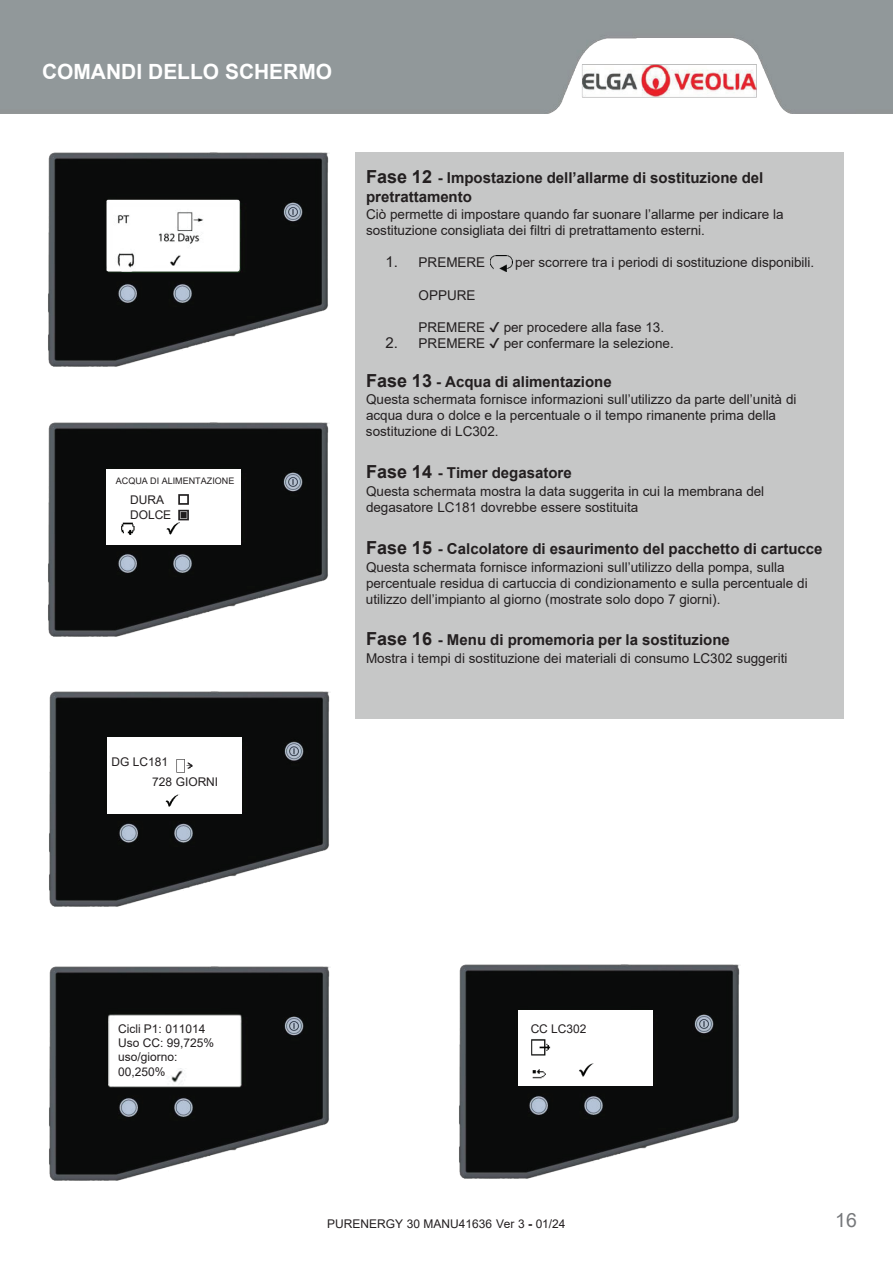
<style>
.page{position:relative;width:893px;height:1263px;background:#fff}
.page>*{position:absolute;margin:0;border:0;box-sizing:border-box;transform-origin:0 0}
.t1{font:700 21px "Arial";color:#fff}
.t2{font:19.5px "Arial";color:#76787b}
.t3{font:700 15px/19.4px "Arial";color:#231f20}
.t4{font:13.5px/16.2px "Arial";color:#231f20}
.t5{font:12px/14.4px "Arial";color:#231f20}
.t6{font:9px "Arial";color:#231f20}
.s1{font-size:18px}
.s2{font-size:15px}
</style>
<div class="page">
<img style="left:0;top:0;width:893px;height:114px">
<img style="left:49px;top:691px;width:281px;height:215px">
<img style="left:48px;top:422px;width:281px;height:214px">
<div style="left:356px;top:152px;width:488px;height:566px;background:#c6c7c7"></div>
<img style="left:48px;top:152px;width:281px;height:215px">
<img style="left:49px;top:966px;width:281px;height:214px">
<img style="left:105px;top:200px;width:135px;height:72px">
<img style="left:108px;top:1013px;width:135px;height:75px">
<div style="left:112px;top:1021px;width:125px;height:46px;background:#fff"></div>
<img style="left:490px;top:255px;width:22px;height:17px">
<img style="left:106px;top:469px;width:135px;height:76px">
<img style="left:107px;top:738px;width:134px;height:75px">
<img style="left:459px;top:964px;width:281px;height:214px">
<img style="left:518px;top:1010px;width:134px;height:76px">
<h1 class="t1" style="left:42px;top:57px;width:292px">COMANDI DELLO SCHERMO</h1>
<p class="t6" style="left:116px;top:474px;width:120px">ACQUA DI ALIMENTAZIONE</p>
<p class="t5" style="left:130px;top:493px;width:43px">DURA<br>DOLCE</p>
<p class="t3" style="left:366px;top:168px;width:399px"><span class="s1">Fase 12</span> - Impostazione dell’allarme di sostituzione del pretrattamento</p>
<p class="t4" style="left:366px;top:206px;width:419px">Ciò permette di impostare quando far suonare l’allarme per indicare la sostituzione consigliata dei filtri di pretrattamento esterni.</p>
<p class="t4" style="left:386px;top:254px;width:101px"><span class="s2">1.</span> PREMERE</p>
<p class="t4" style="left:515px;top:254px;width:300px">per scorrere tra i periodi di sostituzione disponibili.</p>
<p class="t4" style="left:418px;top:287px;width:59px">OPPURE</p>
<p class="t4" style="left:418px;top:319px;width:247px">PREMERE ✔ per procedere alla fase 13.</p>
<p class="t4" style="left:386px;top:335px;width:290px"><span class="s2">2.</span> PREMERE ✔ per confermare la selezione.</p>
<p class="t3" style="left:366px;top:372px;width:247px"><span class="s1">Fase 13</span> - Acqua di alimentazione</p>
<p class="t4" style="left:366px;top:391px;width:432px">Questa schermata fornisce informazioni sull’utilizzo da parte dell’unità di acqua dura o dolce e la percentuale o il tempo rimanente prima della sostituzione di LC302.</p>
<p class="t3" style="left:366px;top:463px;width:207px"><span class="s1">Fase 14</span> - Timer degasatore</p>
<p class="t4" style="left:366px;top:483px;width:400px">Questa schermata mostra la data suggerita in cui la membrana del degasatore LC181 dovrebbe essere sostituita</p>
<p class="t3" style="left:366px;top:539px;width:458px"><span class="s1">Fase 15</span> - Calcolatore di esaurimento del pacchetto di cartucce</p>
<p class="t4" style="left:366px;top:558px;width:443px">Questa schermata fornisce informazioni sull’utilizzo della pompa, sulla percentuale residua di cartuccia di condizionamento e sulla percentuale di utilizzo dell’impianto al giorno (mostrate solo dopo 7 giorni).</p>
<p class="t3" style="left:366px;top:631px;width:365px"><span class="s1">Fase 16</span> - Menu di promemoria per la sostituzione</p>
<p class="t4" style="left:366px;top:650px;width:423px">Mostra i tempi di sostituzione dei materiali di consumo LC302 suggeriti</p>
<p class="t5" style="left:152px;top:752px;width:68px;line-height:19.4px;text-indent:-41px">DG LC181<br>728 GIORNI</p>
<p class="t5" style="left:118px;top:1021px;width:98px">Cicli P1: 011014<br>Uso CC: 99,725% uso/giorno:<br>00,250%</p>
<p class="t5" style="left:531px;top:1021px;width:57px">CC LC302</p>
<p class="t5" style="left:327px;top:1216px;width:240px">PURENERGY 30 MANU41636 Ver 3 - 01/24</p>
<h2 class="t2" style="left:835px;top:1206px;width:23px">16</h2>
</div>
